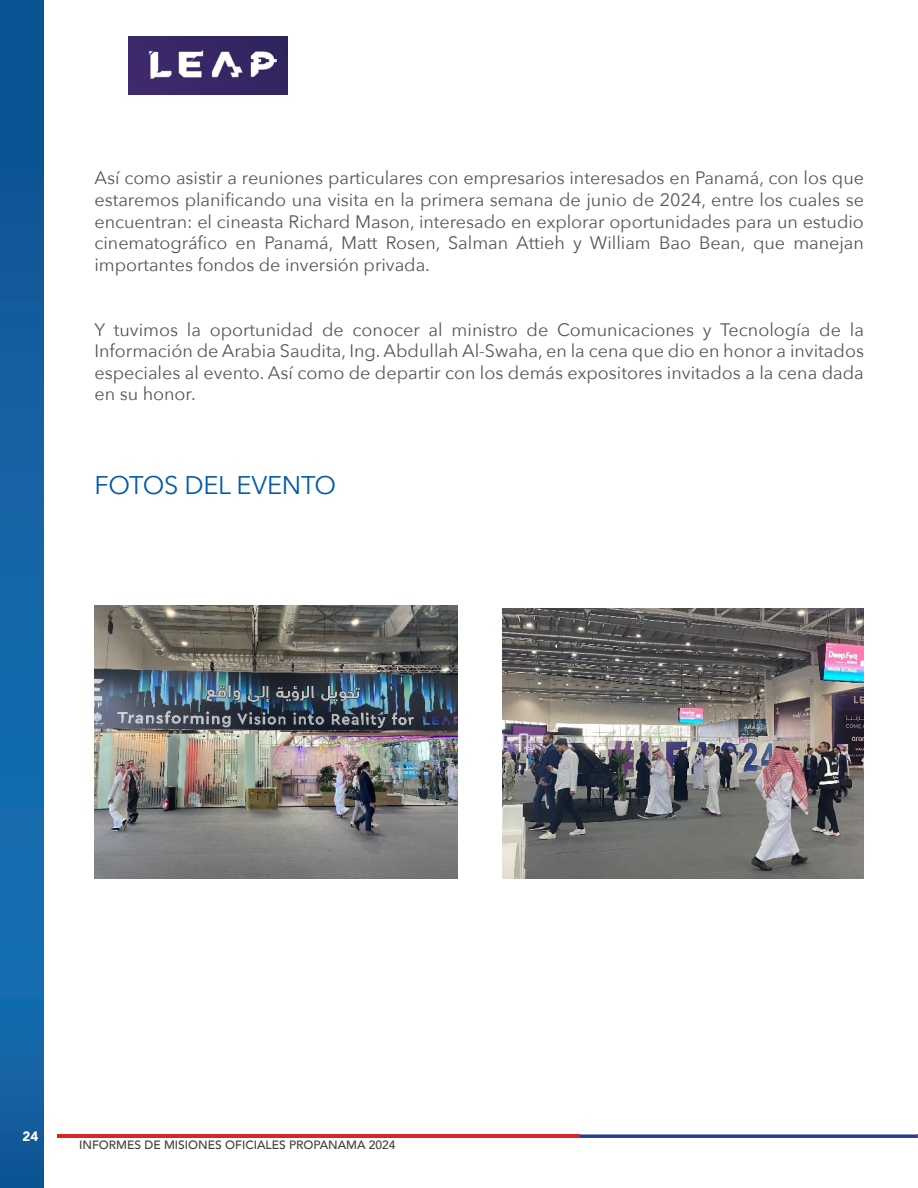
<style>
.page{position:relative;width:918px;height:1188px;background:#fff}
.page>*{position:absolute;margin:0;border:0;box-sizing:border-box;transform-origin:0 0}
.t1{font:25.5px "Avenir Next";letter-spacing:-.01em;color:#0159a9}
.t2{font:18px/21.6px "Avenir Next";color:#545759;text-align:justify}
.t3{font:900 13.5px "Avenir";color:#fff}
.t4{font:500 12px "Avenir";color:#3e3e3f}
</style>
<div class="page">
<svg style="left:0;top:0;width:43px;height:1188px;background:#1261a2"></svg>
<hr style="left:57px;top:1134px;width:522px;height:4px;background:#d92526">
<svg style="left:579px;top:1134px;width:339px;height:4px"></svg>
<img style="left:129px;top:37px;width:158px;height:57px">
<img style="left:94px;top:606px;width:363px;height:272px">
<img style="left:503px;top:608px;width:361px;height:271px">
<p class="t2" style="left:94px;top:166px;width:771px">Así como asistir a reuniones particulares con empresarios interesados en Panamá, con los que estaremos planificando una visita en la primera semana de junio de 2024, entre los cuales se encuentran: el cineasta Richard Mason, interesado en explorar oportunidades para un estudio cinematográfico en Panamá, Matt Rosen, Salman Attieh y William Bao Bean, que manejan importantes fondos de inversión privada.</p>
<p class="t2" style="left:94px;top:318px;width:771px">Y tuvimos la oportunidad de conocer al ministro de Comunicaciones y Tecnología de la Información de Arabia Saudita, Ing. Abdullah Al-Swaha, en la cena que dio en honor a invitados especiales al evento. Así como de departir con los demás expositores invitados a la cena dada en su honor.</p>
<h1 class="t1" style="left:94px;top:464px;width:243px">FOTOS DEL EVENTO</h1>
<p class="t3" style="left:22px;top:1125px;width:17px">24</p>
<p class="t4" style="left:79px;top:1135px;width:318px">INFORMES DE MISIONES OFICIALES PROPANAMA 2024</p>
</div>
